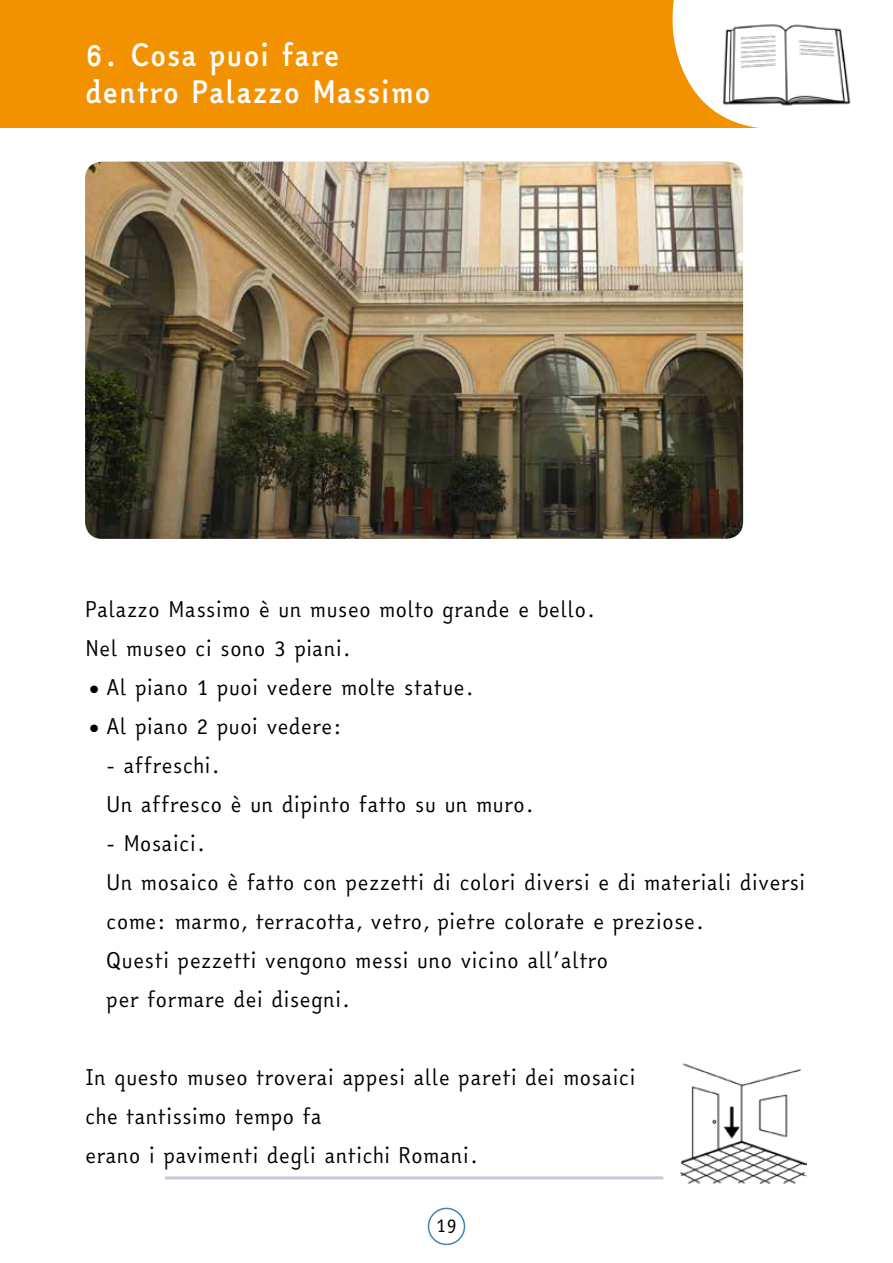
<style>
.page{position:relative;width:893px;height:1263px;background:#fff}
.page>*{position:absolute;margin:0;border:0;box-sizing:border-box;transform-origin:0 0}
.t1{font:700 30px/37.5px "Easy Reading";color:#fff}
.t2{font:21px/39px "Easy Reading";color:#000}
.t3{font:18px "Easy Reading";color:#000}
</style>
<div class="page">
<div style="left:428px;top:1208px;width:37px;height:37px;border:2px solid #4183b2;border-radius:50%"></div>
<div style="left:0;top:0;width:893px;height:128px;background:#f39200"></div>
<svg style="left:673px;top:0;width:220px;height:128px;background:#fdf0dd"></svg>
<img style="left:85px;top:162px;width:658px;height:377px">
<img style="left:680px;top:1063px;width:126px;height:122px">
<hr style="left:165px;top:1176px;width:498px;height:3px;background:#c5cadb">
<img style="left:716px;top:21px;width:140px;height:88px">
<h1 class="t1" style="left:85px;top:37px;width:348px">6. Cosa puoi fare dentro Palazzo Massimo</h1>
<p class="t2" style="left:85px;top:590px;width:513px">Palazzo Massimo è un museo molto grande e bello.<br>Nel museo ci sono 3 piani.</p>
<p class="t2" style="left:85px;top:668px;width:391px">• Al piano 1 puoi vedere molte statue.</p>
<p class="t2" style="left:85px;top:707px;width:259px">• Al piano 2 puoi vedere:</p>
<p class="t2" style="left:106px;top:746px;width:430px">- affreschi.<br>Un affresco è un dipinto fatto su un muro.</p>
<p class="t2" style="left:106px;top:824px;width:701px">- Mosaici.<br>Un mosaico è fatto con pezzetti di colori diversi e di materiali diversi come: marmo, terracotta, vetro, pietre colorate e preziose.<br>Questi pezzetti vengono messi uno vicino all’altro<br>per formare dei disegni.</p>
<p class="t2" style="left:85px;top:1058px;width:552px">In questo museo troverai appesi alle pareti dei mosaici che tantissimo tempo fa<br>erano i pavimenti degli antichi Romani.</p>
<p class="t3" style="left:436px;top:1212px;width:23px">19</p>
</div>
